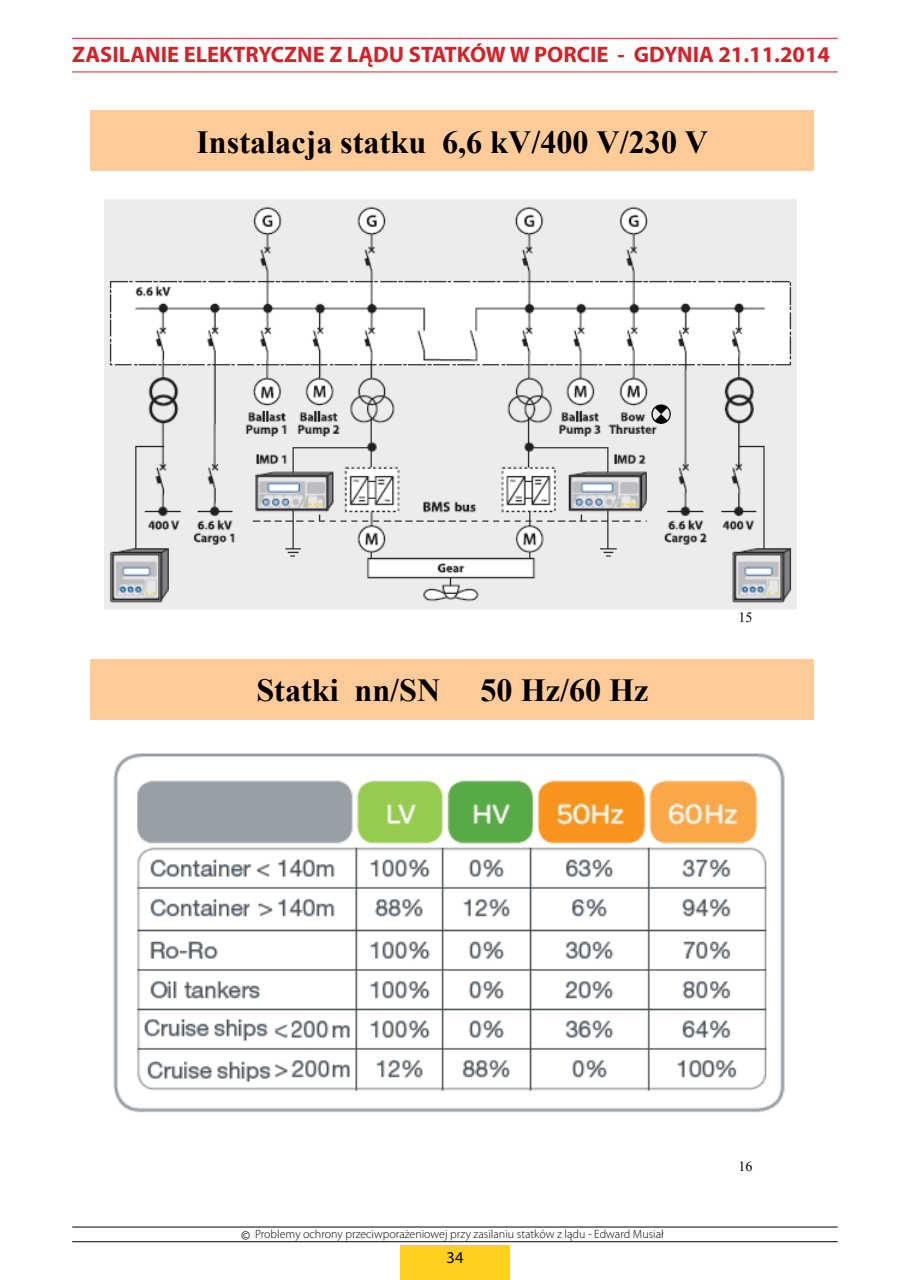
<style>
.page{position:relative;width:910px;height:1280px;background:#fff}
.page>*{position:absolute;margin:0;border:0;box-sizing:border-box;transform-origin:0 0}
.t1{font:700 32.25px "Times New Roman";color:#000}
.t2{font:700 22.5px "Myriad Pro";color:#d2232a}
.t3{font:16.5px "Myriad Pro";color:#000}
.t4{font:14.1px "Times New Roman";color:#000}
.t5{font:300 12px "Myriad Pro";color:#000}
.s1{font-weight:400;font-size:13.5px}
</style>
<div class="page">
<div style="left:400px;top:1246px;width:110px;height:34px;background:#ffcf22"></div>
<hr style="left:72px;top:1227px;width:766px;height:1px;background:#000">
<hr style="left:72px;top:1241px;width:766px;height:1px;background:#000">
<hr style="left:72px;top:72px;width:766px;height:1px;background:#d2232a">
<hr style="left:72px;top:38px;width:766px;height:1px;background:#d2232a">
<div style="left:91px;top:111px;width:723px;height:60px;background:#fc9"></div>
<img style="left:105px;top:199px;width:691px;height:411px">
<img style="left:652px;top:405px;width:18px;height:18px">
<div style="left:91px;top:659px;width:723px;height:61px;background:#fc9"></div>
<img style="left:113px;top:753px;width:672px;height:360px">
<h2 class="t2" style="left:72px;top:39px;width:759px">ZASILANIE ELEKTRYCZNE Z LĄDU STATKÓW W PORCIE - GDYNIA 21.11.2014</h2>
<h1 class="t1" style="left:196px;top:120px;width:513px">Instalacja statku 6,6 kV/400 V/230 V</h1>
<h1 class="t1" style="left:256px;top:668px;width:394px">Statki nn/SN 50 Hz/60 Hz</h1>
<p class="t4" style="left:738px;top:608px;width:16px">15</p>
<p class="t5" style="left:241px;top:1227px;width:424px"><span class="s1">©</span> Problemy ochrony przeciwporażeniowej przy zasilaniu statków z lądu - Edward Musiał</p>
<h3 class="t3" style="left:446px;top:1247px;width:18px">34</h3>
<p class="t4" style="left:738px;top:1157px;width:16px">16</p>
</div>
